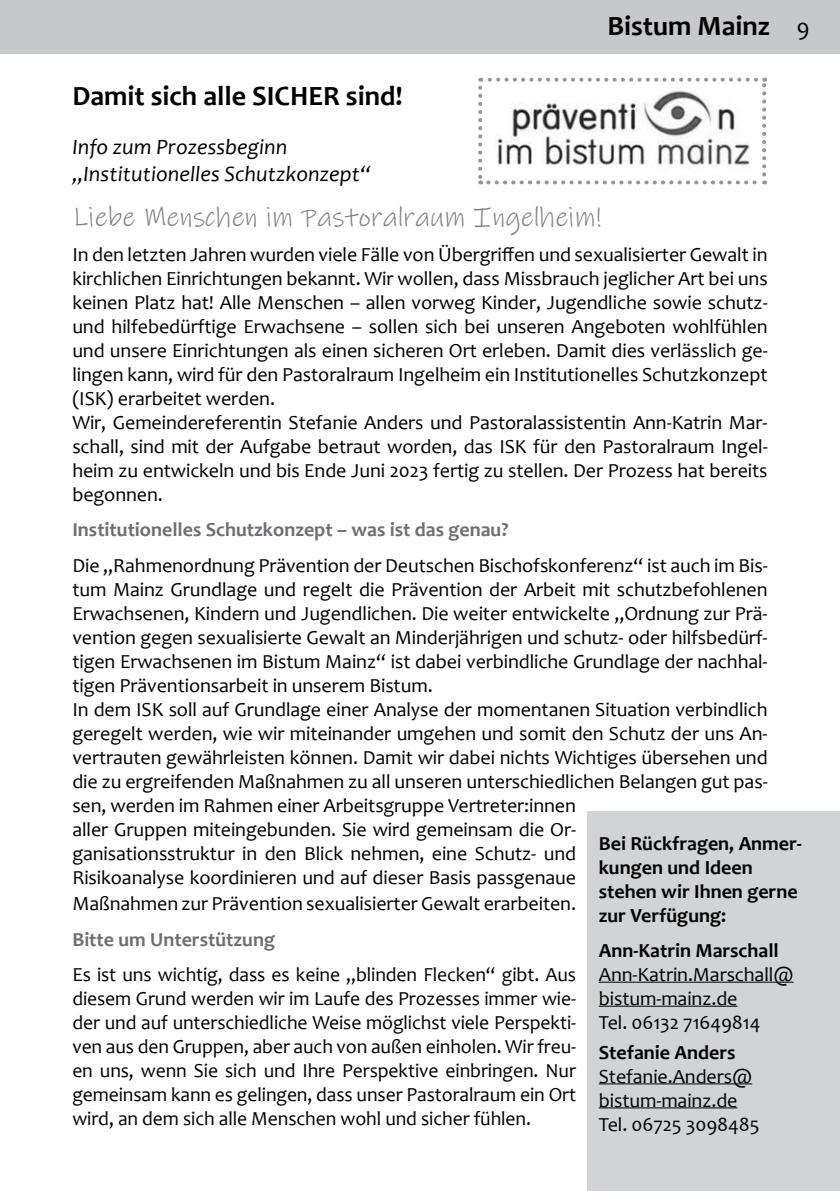
<style>
.page{position:relative;width:840px;height:1191px;background:#fff}
.page>*{position:absolute;margin:0;border:0;box-sizing:border-box;transform-origin:0 0}
.t1{font:28px "Ink Free";letter-spacing:.005em;color:#808285}
.t2{font:700 28px "Candara";color:#000}
.t3{font:24px "Candara";color:#000}
.t4{font:italic 22px/26.4px "Candara";letter-spacing:.005em;color:#000}
.t5{font:20px/24px "Candara";letter-spacing:-.005em;color:#000}
.t6{font:700 20px/24px "Candara";color:#000}
.t7{font:700 20px "Candara";color:#6d6e71}
</style>
<div class="page">
<div style="left:0;top:0;width:839px;height:54px;background:#c7c8ca"></div>
<img style="left:480px;top:80px;width:283px;height:102px">
<svg style="left:478px;top:88px;width:4px;height:96px"></svg>
<svg style="left:488px;top:180px;width:276px;height:4px"></svg>
<svg style="left:761px;top:78px;width:4px;height:96px"></svg>
<svg style="left:480px;top:78px;width:275px;height:4px"></svg>
<div style="left:587px;top:811px;width:252px;height:380px;background:#d1d3d4"></div>
<hr style="left:598px;top:981px;width:195px;height:1px;background:#000">
<hr style="left:598px;top:1005px;width:139px;height:1px;background:#000">
<hr style="left:598px;top:1083px;width:153px;height:1px;background:#000">
<hr style="left:598px;top:1107px;width:139px;height:1px;background:#000">
<h1 class="t2" style="left:607px;top:9px;width:164px">Bistum Mainz</h1>
<p class="t3" style="left:795px;top:12px;width:15px">9</p>
<h1 class="t2" style="left:72px;top:78px;width:331px">Damit sich alle SICHER sind!</h1>
<p class="t4" style="left:72px;top:134px;width:300px">Info zum Prozessbeginn „Institutionelles Schutzkonzept“</p>
<h1 class="t1" style="left:72px;top:198px;width:530px">Liebe Menschen im Pastoralraum Ingelheim!</h1>
<p class="t5" style="left:72px;top:242px;width:696px">In den letzten Jahren wurden viele Fälle von Übergriffen und sexualisierter Gewalt in kirchlichen Einrichtungen bekannt. Wir wollen, dass Missbrauch jeglicher Art bei uns keinen Platz hat! Alle Menschen – allen vorweg Kinder, Jugendliche sowie schutz&shy;und hilfebedürftige Erwachsene – sollen sich bei unseren Angeboten wohlfühlen und unsere Einrichtungen als einen sicheren Ort erleben. Damit dies verlässlich ge&shy;lingen kann, wird für den Pastoralraum Ingelheim ein Institutionelles Schutzkonzept (ISK) erarbeitet werden.<br>Wir, Gemeindereferentin Stefanie Anders und Pastoralassistentin Ann-Katrin Mar&shy;schall, sind mit der Aufgabe betraut worden, das ISK für den Pastoralraum Ingel&shy;heim zu entwickeln und bis Ende Juni 2023 fertig zu stellen. Der Prozess hat bereits begonnen.</p>
<p class="t7" style="left:72px;top:517px;width:437px">Institutionelles Schutzkonzept – was ist das genau?</p>
<p class="t5" style="left:72px;top:553px;width:696px">Die „Rahmenordnung Prävention der Deutschen Bischofskonferenz“ ist auch im Bis&shy;tum Mainz Grundlage und regelt die Prävention der Arbeit mit schutzbefohlenen Erwachsenen, Kindern und Jugendlichen. Die weiter entwickelte „Ordnung zur Prä&shy;vention gegen sexualisierte Gewalt an Minderjährigen und schutz- oder hilfsbedürf&shy;tigen Erwachsenen im Bistum Mainz“ ist dabei verbindliche Grundlage der nachhal&shy;tigen Präventionsarbeit in unserem Bistum.<br>In dem ISK soll auf Grundlage einer Analyse der momentanen Situation verbindlich geregelt werden, wie wir miteinander umgehen und somit den Schutz der uns An&shy;vertrauten gewährleisten können. Damit wir dabei nichts Wichtiges übersehen und die zu ergreifenden Maßnahmen zu all unseren unterschiedlichen Belangen gut pas&shy;sen, werden im Rahmen einer Arbeitsgruppe Vertreter:innen<br>aller Gruppen miteingebunden. Sie wird gemeinsam die Or-<br>ganisationsstruktur in den Blick nehmen, eine Schutz- und<br>Risikoanalyse koordinieren und auf dieser Basis passgenaue</p>
<p class="t5" style="left:72px;top:891px;width:505px">Maßnahmen zur Prävention sexualisierter Gewalt erarbeiten.</p>
<p class="t7" style="left:72px;top:926px;width:204px">Bitte um Unterstützung</p>
<p class="t5" style="left:72px;top:962px;width:505px;text-align:justify">Es ist uns wichtig, dass es keine „blinden Flecken“ gibt. Aus diesem Grund werden wir im Laufe des Prozesses immer wie&shy;der und auf unterschiedliche Weise möglichst viele Perspekti&shy;ven aus den Gruppen, aber auch von außen einholen. Wir freu&shy;en uns, wenn Sie sich und Ihre Perspektive einbringen. Nur gemeinsam kann es gelingen, dass unser Pastoralraum ein Ort wird, an dem sich alle Menschen wohl und sicher fühlen.</p>
<p class="t6" style="left:598px;top:830px;width:204px">Bei Rückfragen, Anmer&shy;kungen und Ideen stehen wir Ihnen gerne zur Verfügung:</p>
<p class="t6" style="left:598px;top:938px;width:181px">Ann-Katrin Marschall</p>
<p class="t5" style="left:598px;top:962px;width:196px">Ann-Katrin.Marschall@ bistum-mainz.de<br>Tel. 06132 71649814</p>
<p class="t6" style="left:598px;top:1039px;width:138px">Stefanie Anders</p>
<p class="t5" style="left:598px;top:1064px;width:162px">Stefanie.Anders@ bistum-mainz.de<br>Tel. 06725 3098485</p>
</div>
